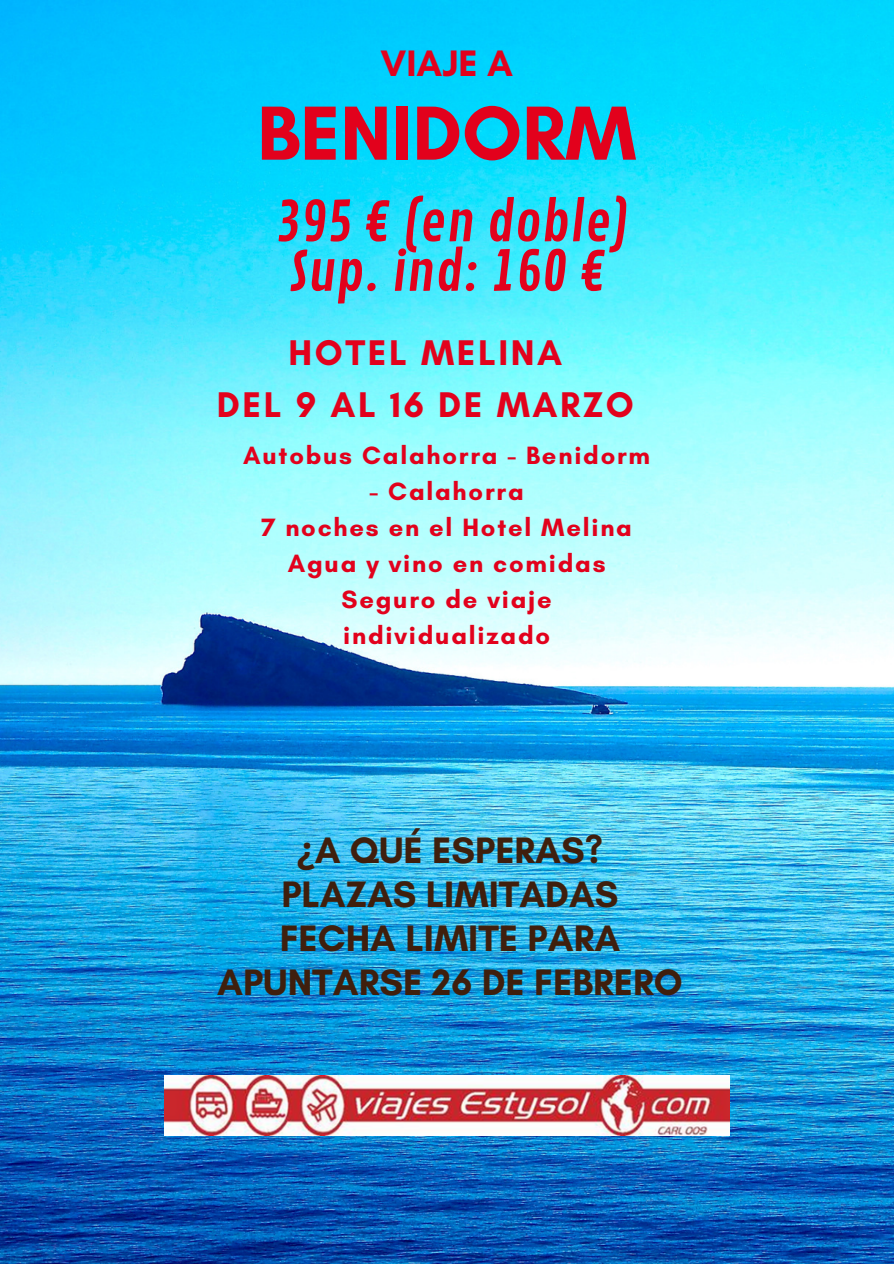
<style>
.page{position:relative;width:894px;height:1264px;background:#fff}
.page>*{position:absolute;margin:0;border:0;box-sizing:border-box;transform-origin:0 0}
.t1{font:700 78px "Glacial Indifference";color:#e2011c}
.t2{font:53.7px "Contrail One";letter-spacing:.01em;color:#e2011c}
.t3{font:700 37.5px/43.8px "Glacial Indifference";color:#3f1f0d;text-align:center}
.t4{font:700 37.5px "Glacial Indifference";color:#e2011c}
.t5{font:700 36.3px "Glacial Indifference";letter-spacing:.07em;color:#e2011c}
.t6{font:700 25.5px/36px "Glacial Indifference";letter-spacing:.07em;color:#e2011c}
.s1{font-family:"Noto Sans"}
</style>
<div class="page">
<img style="left:0;top:0;width:893px;height:1263px">
<img style="left:203px;top:0;width:487px;height:1263px">
<hr style="left:605px;top:1153px;width:78px;height:3px;background:#3f1f0d">
<svg style="left:238px;top:1154px;width:78px;height:4px"></svg>
<img style="left:0;top:989px;width:893px;height:114px">
<img style="left:0;top:172px;width:358px;height:164px">
<img style="left:164px;top:1075px;width:565px;height:60px">
<p class="t4" style="left:380px;top:41px;width:134px">VIAJE A</p>
<p class="t1" style="left:257px;top:86px;width:380px">BENIDORM</p>
<p class="t2" style="left:275px;top:190px;width:356px">395 € (en doble)</p>
<p class="t2" style="left:289px;top:240px;width:317px">Sup. ind: 160 €</p>
<p class="t5" style="left:288px;top:331px;width:275px">HOTEL MELINA</p>
<p class="t5" style="left:217px;top:383px;width:418px">DEL 9 AL 16 DE MARZO</p>
<p class="t6" style="left:243px;top:437px;width:408px">Autobus Calahorra - Benidorm</p>
<p class="t6" style="left:369px;top:473px;width:155px">- Calahorra</p>
<p class="t6" style="left:261px;top:509px;width:372px">7 noches en el Hotel Melina</p>
<p class="t6" style="left:288px;top:545px;width:319px">Agua y vino en comidas</p>
<p class="t6" style="left:341px;top:581px;width:212px">Seguro de viaje individualizado</p>
<p class="t3" style="left:297px;top:828px;width:307px"><span class="s1">¿</span>A QUÉ ESPERAS?</p>
<p class="t3" style="left:281px;top:872px;width:338px">PLAZAS LIMITADAS</p>
<p class="t3" style="left:217px;top:916px;width:467px">FECHA LIMITE PARA<br>APUNTARSE 26 DE FEBRERO</p>
</div>
